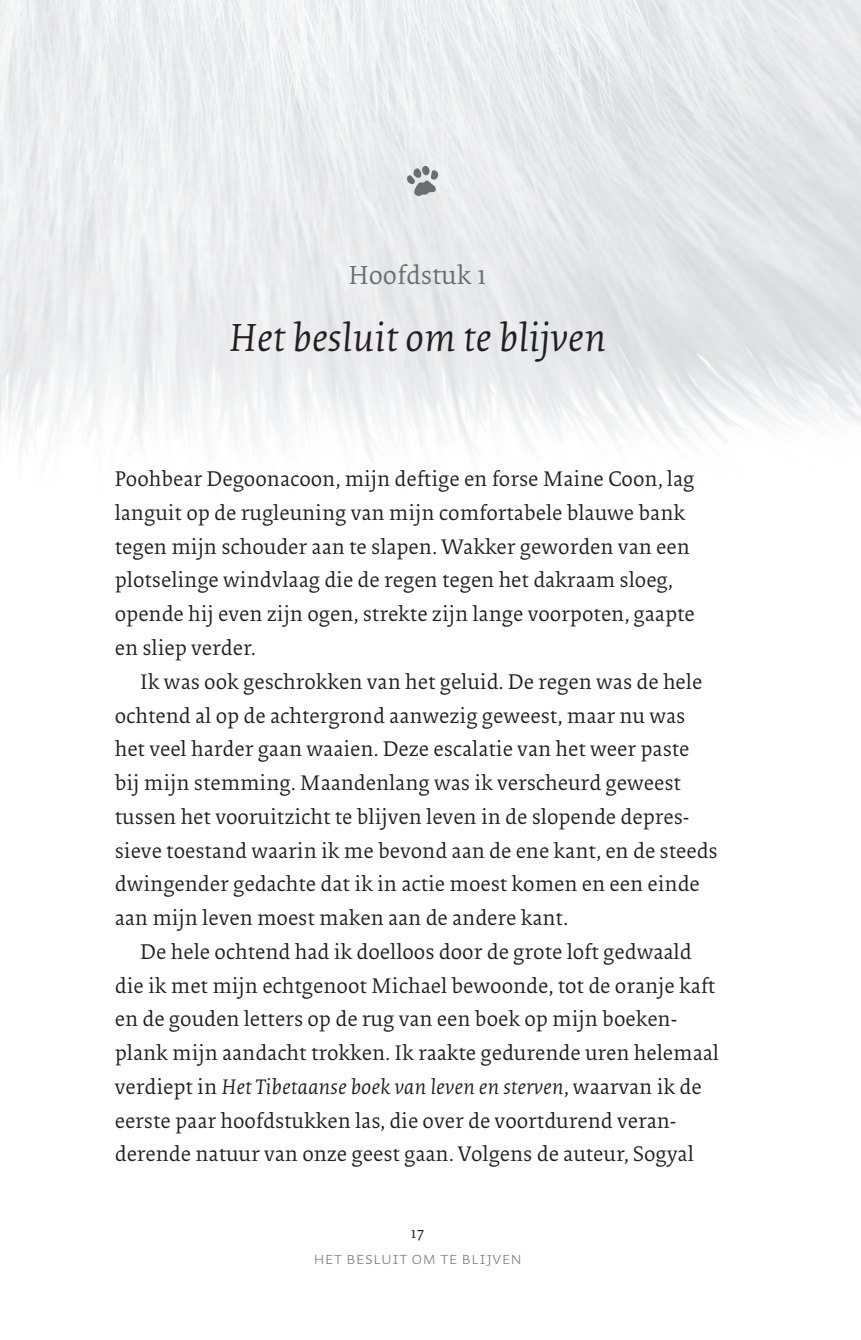
<style>
.page{position:relative;width:861px;height:1340px;background:#fff}
.page>*{position:absolute;margin:0;border:0;box-sizing:border-box;transform-origin:0 0}
.t1{font:40.5px "Collis Italic Bib";color:#231f20}
.t2{font:27px "Collis Roman Bib";color:#6c6d70}
.t3{font:21.82px/33.8px "Collis Roman Bib";color:#231f20}
.t4{font:21.82px "Collis Italic Bib";color:#231f20}
.t5{font:18px "Auto 1 Light Sm Cp";color:#76787b}
.t6{font:15.75px "Collis Roman Bib";color:#231f20}
.s1{font-family:"Collis Roman Bib"}
</style>
<div class="page">
<img style="left:0;top:0;width:861px;height:459px">
<svg style="left:407px;top:165px;width:32px;height:32px"></svg>
<p class="t2" style="left:348px;top:263px;width:140px">Hoofdstuk 1</p>
<h1 class="t1" style="left:229px;top:320px;width:379px">Het besluit om te blijven</h1>
<p class="t3" style="left:115px;top:464px;width:582px">Poohbear Degoonacoon, mijn deftige en forse Maine Coon, lag languit op de rugleuning van mijn comfortabele blauwe bank tegen mijn schouder aan te slapen. Wakker geworden van een plotselinge windvlaag die de regen tegen het dakraam sloeg, opende hij even zijn ogen, strekte zijn lange voorpoten, gaapte en sliep verder.</p>
<p class="t3" style="left:115px;top:666px;width:604px;text-indent:26px">Ik was ook geschrokken van het geluid. De regen was de hele ochtend al op de achtergrond aanwezig geweest, maar nu was het veel harder gaan waaien. Deze escalatie van het weer paste bij mijn stemming. Maandenlang was ik verscheurd geweest tussen het vooruitzicht te blijven leven in de slopende depres&shy;sieve toestand waarin ik me bevond aan de ene kant, en de steeds dwingender gedachte dat ik in actie moest komen en een einde aan mijn leven moest maken aan de andere kant.</p>
<p class="t3" style="left:115px;top:936px;width:606px;text-indent:26px">De hele ochtend had ik doelloos door de grote loft gedwaald die ik met mijn echtgenoot Michael bewoonde, tot de oranje kaft en de gouden letters op de rug van een boek op mijn boeken&shy;plank mijn aandacht trokken. Ik raakte gedurende uren helemaal</p>
<p class="t4" style="left:115px;top:1077px;width:588px"><span class="s1">verdiept in</span> Het Tibetaanse boek van leven en sterven<span class="s1">, waarvan ik de</span></p>
<p class="t3" style="left:115px;top:1105px;width:581px">eerste paar hoofdstukken las, die over de voortdurend veran&shy;derende natuur van onze geest gaan. Volgens de auteur, Sogyal</p>
<p class="t6" style="left:411px;top:1225px;width:16px">17</p>
<p class="t5" style="left:313px;top:1249px;width:210px">Het besluit om te blijven</p>
</div>
